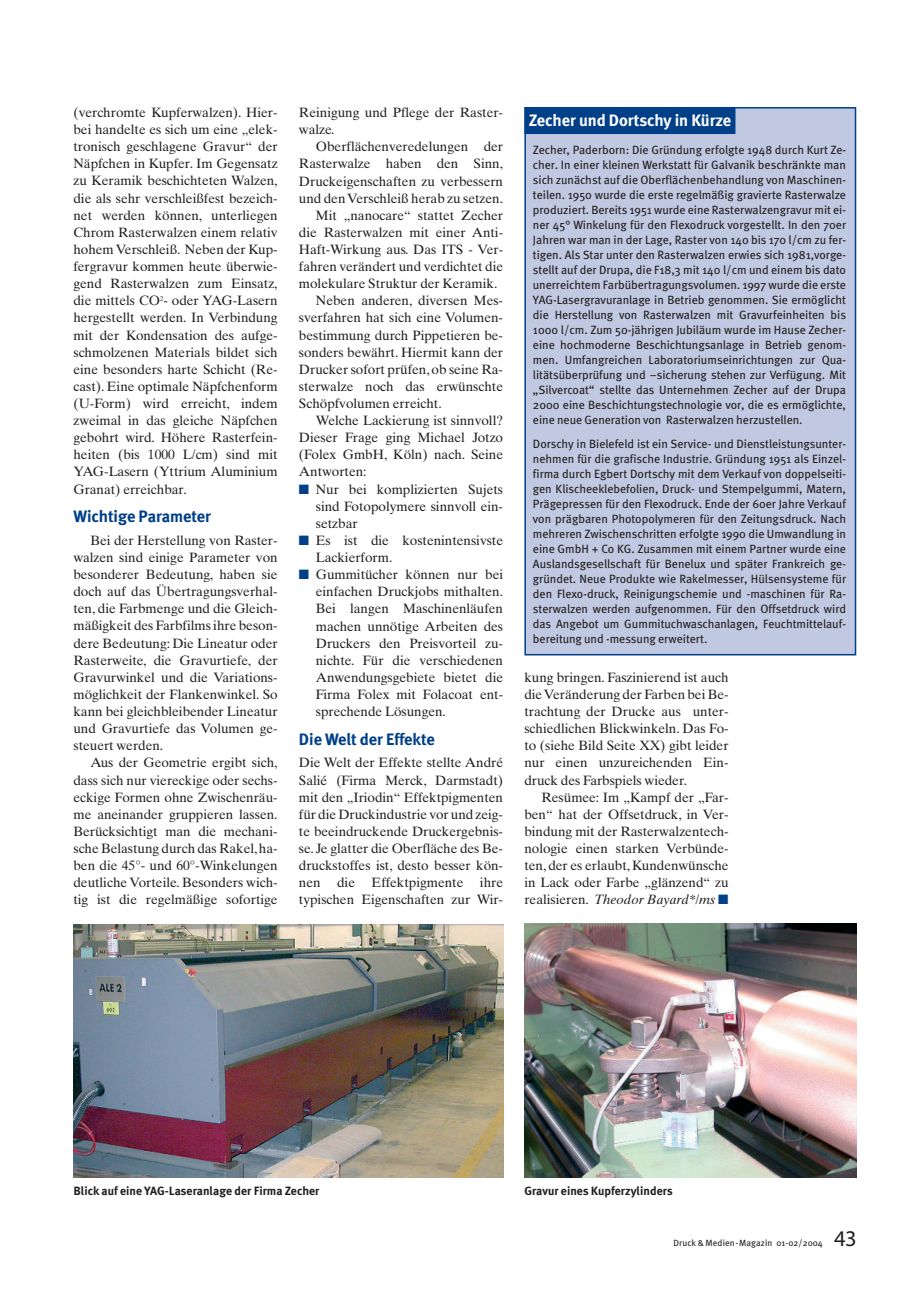
<style>
.page{position:relative;width:920px;height:1290px;background:#fff}
.page>*{position:absolute;margin:0;border:0;box-sizing:border-box;transform-origin:0 0}
.t1{font:22.5px "Myriad";color:#231f20}
.t2{font:700 16.5px "Meta";color:#013f88}
.t3{font:700 16.5px "Meta";color:#fff}
.t4{font:13.5px/17.1px "Times Ten";letter-spacing:-.005em;color:#231f20;text-align:justify}
.t5{font:12px/15px "Meta";color:#231f20;text-align:justify}
.t6{font:700 12px "Meta Plus";color:#231f20}
.t7{font:9px "Meta";letter-spacing:.015em;color:#231f20}
.s1{color:#013f88}
.s2{font-style:italic}
</style>
<div class="page">
<div style="left:525px;top:108px;width:330px;height:547px;background:#c1c9e2"></div>
<div style="left:524px;top:107px;width:332px;height:548px;border:2px solid #013f88"></div>
<div style="left:524px;top:107px;width:211px;height:27px;background:#013f88"></div>
<img style="left:73px;top:924px;width:430px;height:254px">
<img style="left:524px;top:923px;width:332px;height:254px">
<p class="t4" style="left:73px;top:105px;width:206px">(verchromte Kupferwalzen). Hier&shy;bei handelte es sich um eine „elek&shy;tronisch geschlagene Gravur“ der Näpfchen in Kupfer. Im Gegensatz zu Keramik beschichteten Walzen, die als sehr verschleißfest bezeich&shy;net werden können, unterliegen Chrom Rasterwalzen einem relativ hohem Verschleiß. Neben der Kup&shy;fergravur kommen heute überwie&shy;gend Rasterwalzen zum Einsatz, die mittels CO<sup>2</sup>- oder YAG-Lasern hergestellt werden. In Verbindung mit der Kondensation des aufge&shy;schmolzenen Materials bildet sich eine besonders harte Schicht (Re&shy;cast). Eine optimale Näpfchenform (U-Form) wird erreicht, indem zweimal in das gleiche Näpfchen gebohrt wird. Höhere Rasterfein&shy;heiten (bis 1000 L/cm) sind mit YAG-Lasern (Yttrium Aluminium Granat) erreichbar.</p>
<p class="t2" style="left:73px;top:510px;width:139px">Wichtige Parameter</p>
<p class="t4" style="left:73px;top:533px;width:206px;text-indent:17px">Bei der Herstellung von Raster&shy;walzen sind einige Parameter von besonderer Bedeutung, haben sie doch auf das Übertragungsverhal&shy;ten, die Farbmenge und die Gleich&shy;mäßigkeit des Farbfilms ihre beson&shy;dere Bedeutung: Die Lineatur oder Rasterweite, die Gravurtiefe, der Gravurwinkel und die Variations&shy;möglichkeit der Flankenwinkel. So kann bei gleichbleibender Lineatur und Gravurtiefe das Volumen ge&shy;steuert werden.</p>
<p class="t4" style="left:73px;top:756px;width:206px;text-indent:17px">Aus der Geometrie ergibt sich, dass sich nur viereckige oder sechs&shy;eckige Formen ohne Zwischenräu&shy;me aneinander gruppieren lassen.<br>Berücksichtigt man die mechani&shy;sche Belastung durch das Rakel,ha&shy;ben die 45°- und 60°-Winkelungen deutliche Vorteile. Besonders wich&shy;tig ist die regelmäßige sofortige</p>
<p class="t4" style="left:299px;top:105px;width:206px">Reinigung und Pflege der Raster&shy;walze.</p>
<p class="t4" style="left:316px;top:139px;width:189px">Oberflächenveredelungen der</p>
<p class="t4" style="left:299px;top:157px;width:206px">Rasterwalze haben den Sinn,</p>
<p class="t4" style="left:299px;top:174px;width:206px">Druckeigenschaften zu verbessern</p>
<p class="t4" style="left:299px;top:191px;width:206px">und den Verschleiß herab zu setzen.</p>
<p class="t4" style="left:316px;top:208px;width:189px">Mit „nanocare“ stattet Zecher</p>
<p class="t4" style="left:299px;top:225px;width:206px">die Rasterwalzen mit einer Anti-</p>
<p class="t4" style="left:299px;top:242px;width:206px">Haft-Wirkung aus. Das ITS - Ver-</p>
<p class="t4" style="left:299px;top:259px;width:206px">fahren verändert und verdichtet die</p>
<p class="t4" style="left:299px;top:276px;width:200px">molekulare Struktur der Keramik.</p>
<p class="t4" style="left:316px;top:294px;width:189px">Neben anderen, diversen Mes-</p>
<p class="t4" style="left:299px;top:311px;width:206px">sverfahren hat sich eine Volumen-</p>
<p class="t4" style="left:299px;top:328px;width:206px">bestimmung durch Pippetieren be-</p>
<p class="t4" style="left:299px;top:345px;width:206px">sonders bewährt. Hiermit kann der</p>
<p class="t4" style="left:299px;top:362px;width:206px">Drucker sofort prüfen, ob seine Ra-</p>
<p class="t4" style="left:299px;top:379px;width:206px">sterwalze noch das erwünschte</p>
<p class="t4" style="left:299px;top:396px;width:144px">Schöpfvolumen erreicht.</p>
<p class="t4" style="left:316px;top:413px;width:189px">Welche Lackierung ist sinnvoll?</p>
<p class="t4" style="left:299px;top:430px;width:206px">Dieser Frage ging Michael Jotzo</p>
<p class="t4" style="left:299px;top:448px;width:206px">(Folex GmbH, Köln) nach. Seine</p>
<p class="t4" style="left:299px;top:465px;width:69px">Antworten:</p>
<p class="t4" style="left:316px;top:482px;width:189px;text-indent:-17px"><span class="s1">■</span> Nur bei komplizierten Sujets sind Fotopolymere sinnvoll ein&shy;setzbar</p>
<p class="t4" style="left:316px;top:533px;width:189px;text-indent:-17px"><span class="s1">■</span> Es ist die kostenintensivste<br>Lackierform.</p>
<p class="t4" style="left:316px;top:567px;width:189px;text-indent:-17px"><span class="s1">■</span> Gummitücher können nur bei einfachen Druckjobs mithalten.<br>Bei langen Maschinenläufen machen unnötige Arbeiten des Druckers den Preisvorteil zu&shy;nichte. Für die verschiedenen Anwendungsgebiete bietet die Firma Folex mit Folacoat ent&shy;sprechende Lösungen.</p>
<p class="t2" style="left:299px;top:732px;width:137px">Die Welt der Effekte</p>
<p class="t4" style="left:299px;top:756px;width:206px">Die Welt der Effekte stellte André Salié (Firma Merck, Darmstadt) mit den „Iriodin“ Effektpigmenten für die Druckindustrie vor und zeig&shy;te beeindruckende Druckergebnis&shy;se. Je glatter die Oberfläche des Be&shy;druckstoffes ist, desto besser kön&shy;nen die Effektpigmente ihre typischen Eigenschaften zur Wir-</p>
<p class="t3" style="left:528px;top:114px;width:204px">Zecher und Dortschy in Kürze</p>
<p class="t5" style="left:533px;top:143px;width:314px">Zecher, Paderborn: Die Gründung erfolgte 1948 durch Kurt Ze&shy;cher. In einer kleinen Werkstatt für Galvanik beschränkte man sich zunächst auf die Oberflächenbehandlung von Maschinen&shy;teilen. 1950 wurde die erste regelmäßig gravierte Rasterwalze produziert. Bereits 1951 wurde eine Rasterwalzengravur mit ei&shy;ner 45° Winkelung für den Flexodruck vorgestellt. In den 70er Jahren war man in der Lage, Raster von 140 bis 170 l/cm zu fer&shy;tigen. Als Star unter den Rasterwalzen erwies sich 1981,vorge&shy;stellt auf der Drupa, die F18,3 mit 140 l/cm und einem bis dato unerreichtem Farbübertragungsvolumen. 1997 wurde die erste YAG-Lasergravuranlage in Betrieb genommen. Sie ermöglicht die Herstellung von Rasterwalzen mit Gravurfeinheiten bis 1000 l/cm. Zum 50-jährigen Jubiläum wurde im Hause Zecher&shy;eine hochmoderne Beschichtungsanlage in Betrieb genom&shy;men. Umfangreichen Laboratoriumseinrichtungen zur Qua&shy;litätsüberprüfung und –sicherung stehen zur Verfügung. Mit „Silvercoat“ stellte das Unternehmen Zecher auf der Drupa 2000 eine Beschichtungstechnologie vor, die es ermöglichte, eine neue Generation von Rasterwalzen herzustellen.</p>
<p class="t5" style="left:533px;top:437px;width:314px">Dorschy in Bielefeld ist ein Service- und Dienstleistungsunter&shy;nehmen für die grafische Industrie. Gründung 1951 als Einzel&shy;firma durch Egbert Dortschy mit dem Verkauf von doppelseiti&shy;gen Klischeeklebefolien, Druck- und Stempelgummi, Matern, Prägepressen für den Flexodruck. Ende der 60er Jahre Verkauf von prägbaren Photopolymeren für den Zeitungsdruck. Nach mehreren Zwischenschritten erfolgte 1990 die Umwandlung in eine GmbH + Co KG. Zusammen mit einem Partner wurde eine Auslandsgesellschaft für Benelux und später Frankreich ge&shy;gründet. Neue Produkte wie Rakelmesser, Hülsensysteme für den Flexo-druck, Reinigungschemie und -maschinen für Ra&shy;sterwalzen werden aufgenommen. Für den Offsetdruck wird das Angebot um Gummituchwaschanlagen, Feuchtmittelauf&shy;bereitung und -messung erweitert.</p>
<p class="t4" style="left:524px;top:670px;width:206px">kung bringen. Faszinierend ist auch die Veränderung der Farben bei Be&shy;trachtung der Drucke aus unter&shy;schiedlichen Blickwinkeln. Das Fo&shy;to (siehe Bild Seite XX) gibt leider nur einen unzureichenden Ein&shy;druck des Farbspiels wieder.</p>
<p class="t4" style="left:524px;top:790px;width:206px;text-indent:17px">Resümee: Im „Kampf der „Far&shy;ben“ hat der Offsetdruck, in Ver&shy;bindung mit der Rasterwalzentech&shy;nologie einen starken Verbünde&shy;ten, der es erlaubt, Kundenwünsche in Lack oder Farbe „glänzend“ zu realisieren. <span class="s2">Theodor Bayard*</span>/<span class="s2">ms</span> <span class="s1">■</span></p>
<p class="t6" style="left:73px;top:1186px;width:247px">Blick auf eine YAG-Laseranlage der Firma Zecher</p>
<p class="t6" style="left:524px;top:1186px;width:150px">Gravur eines Kupferzylinders</p>
<p class="t7" style="left:673px;top:1240px;width:151px">Druck &amp; Medien-Magazin 01-02/2004</p>
<h1 class="t1" style="left:834px;top:1230px;width:24px">43</h1>
</div>
